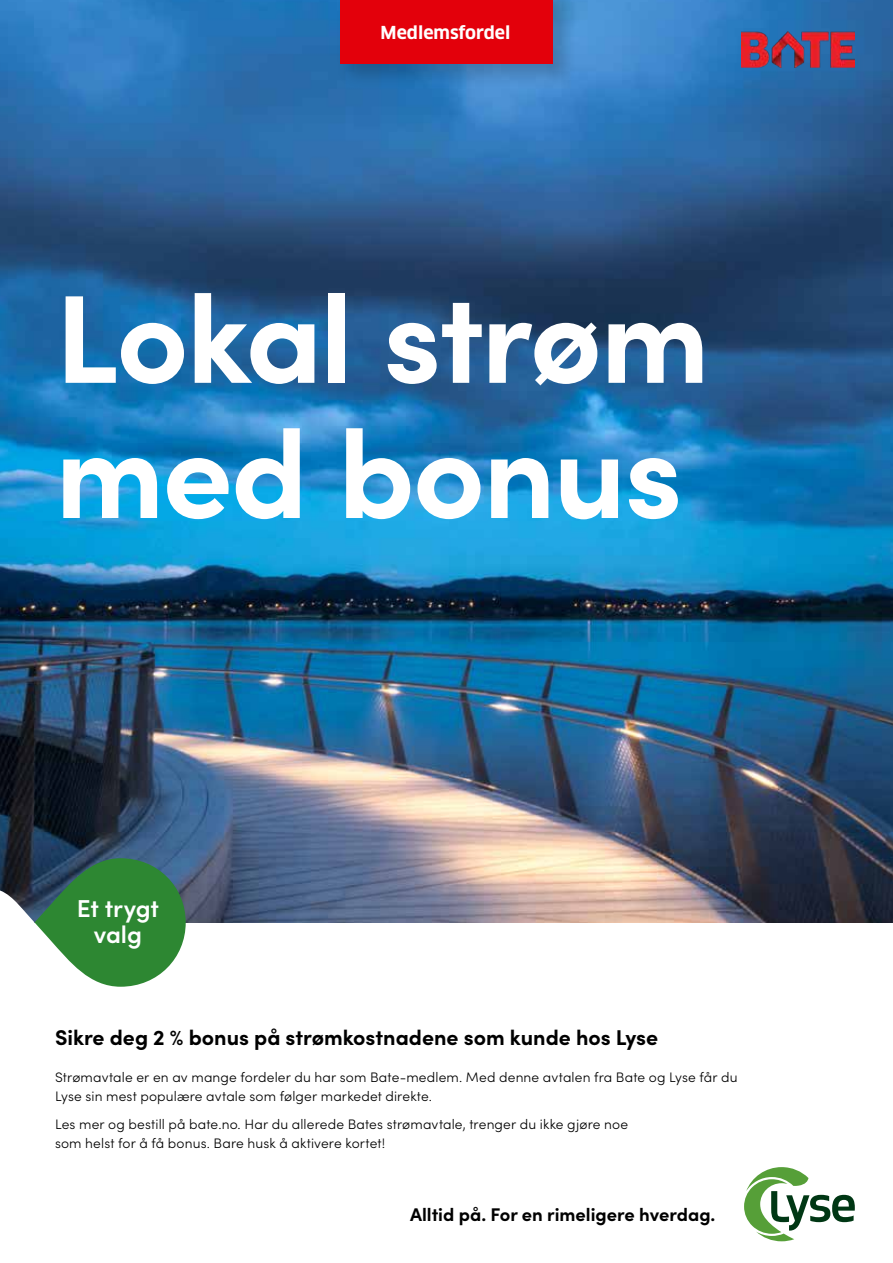
<style>
.page{position:relative;width:893px;height:1263px;background:#fff}
.page>*{position:absolute;margin:0;border:0;box-sizing:border-box;transform-origin:0 0}
.t1{font:700 125.55px/135.1px "Sofia Pro";letter-spacing:-.02em;color:#fff}
.t2{font:600 24.45px/26px "Sofia Pro";letter-spacing:-.005em;color:#fff;text-align:center}
.t3{font:700 21.45px "Sofia Pro";color:#000}
.t4{font:700 18.3px "Sofia Pro";color:#000}
.t5{font:700 17.4px "Clan OT";color:#fff}
.t6{font:300 13.8px/18.8px "Sofia Pro";letter-spacing:.01em;color:#000}
</style>
<div class="page">
<img style="left:0;top:0;width:893px;height:922px">
<svg style="left:744px;top:1167px;width:111px;height:74px"></svg>
<svg style="left:0;top:858px;width:186px;height:129px"></svg>
<img style="left:742px;top:32px;width:113px;height:36px">
<div style="left:336px;top:0;width:241px;height:89px;background:#000;opacity:.2"></div>
<div style="left:340px;top:0;width:213px;height:64px;background:#e3000b"></div>
<p class="t5" style="left:381px;top:23px;width:131px">Medlemsfordel</p>
<h1 class="t1" style="left:55px;top:261px;width:656px">Lokal strøm med bonus</h1>
<h2 class="t2" style="left:77px;top:894px;width:84px">Et trygt valg</h2>
<h3 class="t3" style="left:55px;top:1021px;width:605px">Sikre deg 2 % bonus på strømkostnadene som kunde hos Lyse</h3>
<p class="t6" style="left:55px;top:1067px;width:684px">Strømavtale er en av mange fordeler du har som Bate-medlem. Med denne avtalen fra Bate og Lyse får du<br>Lyse sin mest populære avtale som følger markedet direkte.</p>
<p class="t6" style="left:55px;top:1114px;width:575px">Les mer og bestill på bate.no. Har du allerede Bates strømavtale, trenger du ikke gjøre noe som helst for å få bonus. Bare husk å aktivere kortet!</p>
<h3 class="t4" style="left:410px;top:1200px;width:307px">Alltid på. For en rimeligere hverdag.</h3>
</div>
